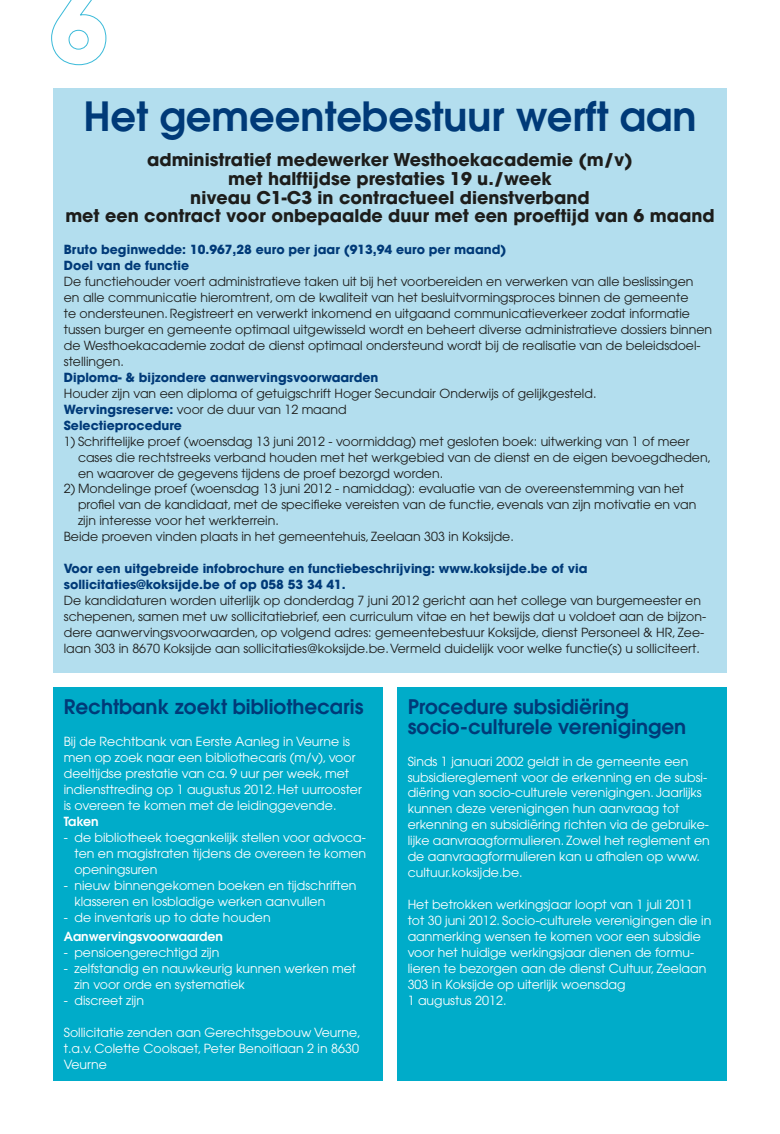
<style>
.page{position:relative;width:780px;height:1134px;background:#fff}
.page>*{position:absolute;margin:0;border:0;box-sizing:border-box;transform-origin:0 0}
.t1{font:600 40px "Avant Garde";color:#003a78}
.t2{font:600 20px/19.5px "Avant Garde";color:#003a78}
.t3{font:700 17.5px/18.8px "Avant Garde";color:#1d1d1b;text-align:center}
.t4{font:12.5px/16px "Avant Garde";color:#1d1d1b}
.t5{font:12.5px/16px "Avant Garde";color:#fff}
.t6{font:700 12.5px/16px "Avant Garde";color:#003a78}
.t7{font:600 12.5px "Avant Garde";color:#fff}
.s1{font-weight:700;color:#003a78}
</style>
<div class="page">
<svg style="left:51px;top:0;width:55px;height:65px"></svg>
<div style="left:53px;top:89px;width:673px;height:584px;background:#b3deee"></div>
<div style="left:53px;top:687px;width:330px;height:394px;background:#00acc9"></div>
<div style="left:397px;top:687px;width:329px;height:394px;background:#00acc9"></div>
<h1 class="t1" style="left:83px;top:90px;width:614px">Het gemeentebestuur werft aan</h1>
<h3 class="t3" style="left:65px;top:150px;width:650px">administratief medewerker Westhoekacademie (m/v)<br>met halftijdse prestaties 19 u./week<br>niveau C1-C3 in contractueel dienstverband<br>met een contract voor onbepaalde duur met een proeftijd van 6 maand</h3>
<p class="t6" style="left:64px;top:241px;width:444px">Bruto beginwedde: 10.967,28 euro per jaar (913,94 euro per maand)<br>Doel van de functie</p>
<p class="t4" style="left:64px;top:273px;width:650px">De functiehouder voert administratieve taken uit bij het voorbereiden en verwerken van alle beslissingen en alle communicatie hieromtrent, om de kwaliteit van het besluitvormingsproces binnen de gemeente<br>te ondersteunen. Registreert en verwerkt inkomend en uitgaand communicatieverkeer zodat informatie tussen burger en gemeente optimaal uitgewisseld wordt en beheert diverse administratieve dossiers binnen de Westhoekacademie zodat de dienst optimaal ondersteund wordt bij de realisatie van de beleidsdoel&shy;stellingen.</p>
<p class="t6" style="left:64px;top:369px;width:316px">Diploma- &amp; bijzondere aanwervingsvoorwaarden</p>
<p class="t4" style="left:64px;top:385px;width:534px">Houder zijn van een diploma of getuigschrift Hoger Secundair Onderwijs of gelijkgesteld.<br><span class="s1">Wervingsreserve:</span> voor de duur van 12 maand<br><span class="s1">Selectieprocedure</span></p>
<p class="t4" style="left:78px;top:433px;width:634px;text-indent:-14px">1) Schriftelijke proef (woensdag 13 juni 2012 - voormiddag) met gesloten boek: uitwerking van 1 of meer cases die rechtstreeks verband houden met het werkgebied van de dienst en de eigen bevoegdheden, en waarover de gegevens tijdens de proef bezorgd worden.</p>
<p class="t4" style="left:64px;top:481px;width:622px">2) Mondelinge proef (woensdag 13 juni 2012 - namiddag): evaluatie van de overeenstemming van het</p>
<p class="t4" style="left:78px;top:497px;width:619px">profiel van de kandidaat, met de specifieke vereisten van de functie, evenals van zijn motivatie en van</p>
<p class="t4" style="left:78px;top:513px;width:202px">zijn interesse voor het werkterrein.</p>
<p class="t4" style="left:64px;top:529px;width:451px">Beide proeven vinden plaats in het gemeentehuis, Zeelaan 303 in Koksijde.</p>
<p class="t6" style="left:64px;top:560px;width:525px">Voor een uitgebreide infobrochure en functiebeschrijving: www.koksijde.be of via sollicitaties@koksijde.be of op 058 53 34 41.</p>
<p class="t4" style="left:64px;top:592px;width:644px">De kandidaturen worden uiterlijk op donderdag 7 juni 2012 gericht aan het college van burgemeester en schepenen, samen met uw sollicitatiebrief, een curriculum vitae en het bewijs dat u voldoet aan de bijzon&shy;dere aanwervingsvoorwaarden, op volgend adres: gemeentebestuur Koksijde, dienst Personeel &amp; HR, Zee&shy;laan 303 in 8670 Koksijde aan sollicitaties@koksijde.be. Vermeld duidelijk voor welke functie(s) u solliciteert.</p>
<h2 class="t2" style="left:64px;top:697px;width:301px">Rechtbank zoekt bibliothecaris</h2>
<p class="t5" style="left:64px;top:733px;width:299px">Bij de Rechtbank van Eerste Aanleg in Veurne is men op zoek naar een bibliothecaris (m/v), voor deeltijdse prestatie van ca. 9 uur per week, met indiensttreding op 1 augustus 2012. Het uurrooster is overeen te komen met de leidinggevende.</p>
<p class="t7" style="left:64px;top:813px;width:36px">Taken</p>
<p class="t5" style="left:74px;top:829px;width:293px;text-align:justify;text-indent:-11px">- de bibliotheek toegankelijk stellen voor advoca&shy;ten en magistraten tijdens de overeen te komen openingsuren</p>
<p class="t5" style="left:74px;top:877px;width:283px;text-indent:-11px">- nieuw binnengekomen boeken en tijdschriften klasseren en losbladige werken aanvullen</p>
<p class="t5" style="left:64px;top:909px;width:208px">- de inventaris up to date houden</p>
<p class="t7" style="left:64px;top:928px;width:161px">Aanwervingsvoorwaarden</p>
<p class="t5" style="left:64px;top:944px;width:157px">- pensioengerechtigd zijn</p>
<p class="t5" style="left:74px;top:960px;width:283px;text-indent:-11px">- zelfstandig en nauwkeurig kunnen werken met zin voor orde en systematiek</p>
<p class="t5" style="left:64px;top:992px;width:82px">- discreet zijn</p>
<p class="t5" style="left:64px;top:1024px;width:298px">Sollicitatie zenden aan Gerechtsgebouw Veurne, t.a.v. Colette Coolsaet, Peter Benoitlaan 2 in 8630<br>Veurne</p>
<h2 class="t2" style="left:407px;top:697px;width:280px">Procedure subsidiëring socio-culturele verenigingen</h2>
<p class="t5" style="left:407px;top:753px;width:303px">Sinds 1 januari 2002 geldt in de gemeente een subsidiereglement voor de erkenning en de subsi&shy;diëring van socio-culturele verenigingen. Jaarlijks kunnen deze verenigingen hun aanvraag tot erkenning en subsidiëring richten via de gebruike&shy;lijke aanvraagformulieren. Zowel het reglement en de aanvraagformulieren kan u afhalen op www. cultuur.koksijde.be.</p>
<p class="t5" style="left:407px;top:896px;width:305px">Het betrokken werkingsjaar loopt van 1 juli 2011 tot 30 juni 2012. Socio-culturele verenigingen die in aanmerking wensen te komen voor een subsidie voor het huidige werkingsjaar dienen de formu&shy;lieren te bezorgen aan de dienst Cultuur, Zeelaan 303 in Koksijde op uiterlijk woensdag<br>1 augustus 2012.</p>
</div>
